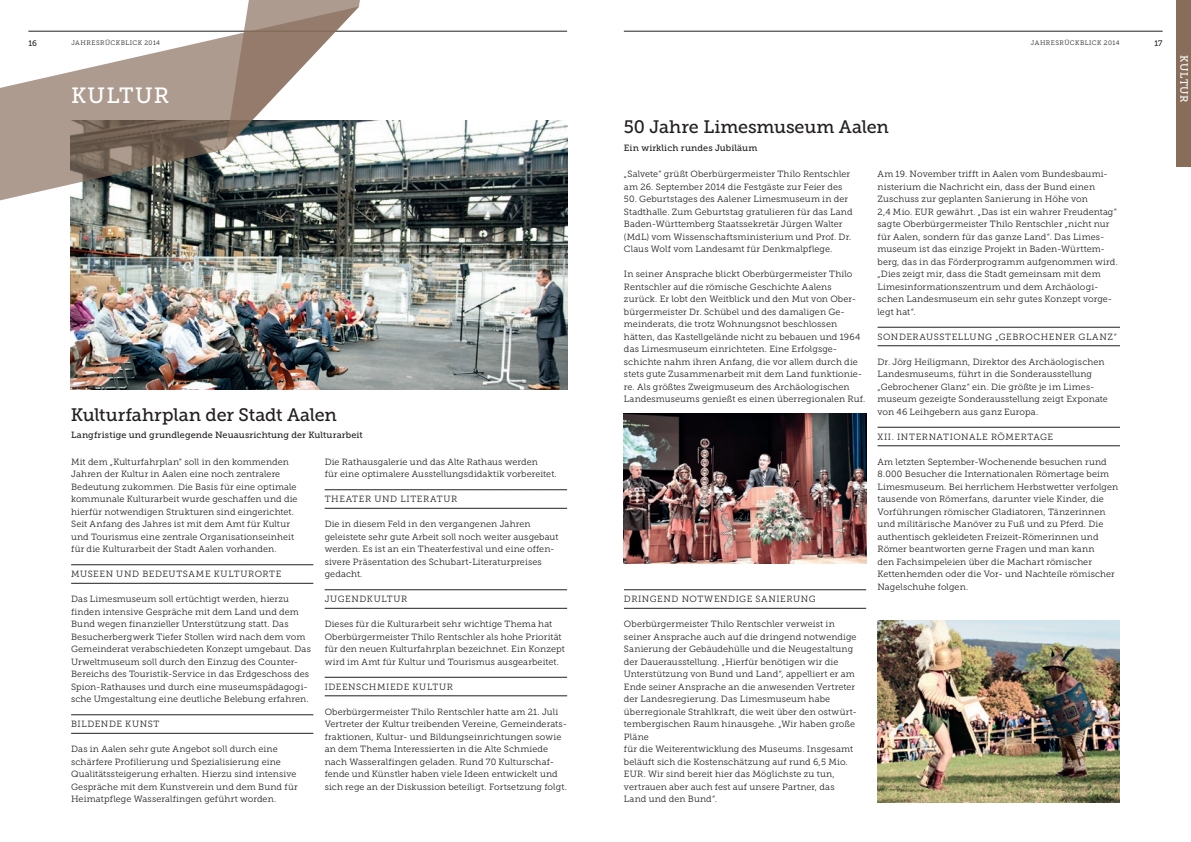
<style>
.page{position:relative;width:1191px;height:842px;background:#fff}
.page>*{position:absolute;margin:0;border:0;box-sizing:border-box;transform-origin:0 0}
.t1{font:22px "Museo Slab 500";letter-spacing:.055em;color:#fff}
.t2{font:18px "Museo Slab 500";letter-spacing:-.01em;color:#231f20}
.t3{font:10.5px "Museo Slab 500";letter-spacing:.06em;color:#fff}
.t4{font:9px/12.5px "Museo Slab 300";letter-spacing:.01em;color:#231f20}
.t5{font:9px "Museo Slab 300";letter-spacing:.06em;color:#231f20}
.t6{font:9px "Museo Slab 500";letter-spacing:.01em;color:#231f20}
.t7{font:9px "Museo Slab 300";letter-spacing:.065em;color:#231f20}
.t8{font:9px "Museo Slab 300";letter-spacing:.075em;color:#231f20}
.t9{font:9px "Museo Slab 300";letter-spacing:.07em;color:#231f20}
.t10{font:8px "Museo Slab 500";color:#231f20}
.t11{font:6.5px "Museo Slab 300";letter-spacing:.065em;color:#231f20}
</style>
<div class="page">
<hr style="left:28px;top:31px;width:539px;height:1px;background:#231f20">
<hr style="left:624px;top:31px;width:538px;height:1px;background:#231f20">
<img style="left:71px;top:121px;width:496px;height:269px">
<hr style="left:71px;top:565px;width:242px;height:1px;background:#231f20">
<hr style="left:71px;top:583px;width:242px;height:1px;background:#231f20">
<hr style="left:71px;top:715px;width:242px;height:1px;background:#231f20">
<hr style="left:71px;top:733px;width:242px;height:1px;background:#231f20">
<hr style="left:624px;top:590px;width:242px;height:1px;background:#231f20">
<hr style="left:624px;top:608px;width:242px;height:1px;background:#231f20">
<img style="left:624px;top:414px;width:242px;height:150px">
<hr style="left:325px;top:490px;width:242px;height:1px;background:#231f20">
<hr style="left:325px;top:508px;width:242px;height:1px;background:#231f20">
<hr style="left:325px;top:590px;width:242px;height:1px;background:#231f20">
<hr style="left:325px;top:608px;width:242px;height:1px;background:#231f20">
<hr style="left:325px;top:677px;width:242px;height:1px;background:#231f20">
<hr style="left:325px;top:696px;width:242px;height:1px;background:#231f20">
<hr style="left:877px;top:327px;width:243px;height:1px;background:#231f20">
<hr style="left:877px;top:346px;width:243px;height:1px;background:#231f20">
<hr style="left:877px;top:427px;width:243px;height:1px;background:#231f20">
<hr style="left:877px;top:446px;width:243px;height:1px;background:#231f20">
<svg style="left:0;top:30px;width:359px;height:179px"></svg>
<svg style="left:225px;top:0;width:182px;height:149px"></svg>
<div style="left:1176px;top:0;width:15px;height:167px;background:#886d5b"></div>
<img style="left:877px;top:620px;width:242px;height:182px">
<p class="t11" style="left:71px;top:39px;width:90px">JAHRESRÜCKBLICK 2014</p>
<p class="t11" style="left:1030px;top:39px;width:90px">JAHRESRÜCKBLICK 2014</p>
<p class="t10" style="left:28px;top:38px;width:10px">16</p>
<p class="t10" style="left:1154px;top:38px;width:10px">17</p>
<h1 class="t1" style="left:71px;top:84px;width:100px">KULTUR</h1>
<h2 class="t2" style="left:71px;top:405px;width:268px">Kulturfahrplan der Stadt Aalen</h2>
<p class="t6" style="left:71px;top:430px;width:293px">Langfristige und grundlegende Neuausrichtung der Kulturarbeit</p>
<p class="t4" style="left:71px;top:455px;width:228px">Mit dem „Kulturfahrplan“ soll in den kommenden Jahren der Kultur in Aalen eine noch zentralere Bedeutung zukommen. Die Basis für eine optimale kommunale Kulturarbeit wurde geschaffen und die hierfür notwendigen Strukturen sind eingerichtet.<br>Seit Anfang des Jahres ist mit dem Amt für Kultur und Tourismus eine zentrale Organisationseinheit für die Kulturarbeit der Stadt Aalen vorhanden.</p>
<p class="t7" style="left:71px;top:569px;width:212px">MUSEEN UND BEDEUTSAME KULTURORTE</p>
<p class="t4" style="left:71px;top:593px;width:241px">Das Limesmuseum soll ertüchtigt werden, hierzu finden intensive Gespräche mit dem Land und dem Bund wegen finanzieller Unterstützung statt. Das Besucherbergwerk Tiefer Stollen wird nach dem vom Gemeinderat verabschiedeten Konzept umgebaut. Das Urweltmuseum soll durch den Einzug des Counter-Bereichs des Touristik- Service in das Erdgeschoss des Spion- Rathauses und durch eine museumspädagogi&shy;sche Umgestaltung eine deutliche Belebung erfahren.</p>
<p class="t5" style="left:71px;top:719px;width:90px">BILDENDE KUNST</p>
<p class="t4" style="left:71px;top:743px;width:228px">Das in Aalen sehr gute Angebot soll durch eine schärfere Profilierung und Spezialisierung eine Qualitätssteigerung erhalten. Hierzu sind intensive Gespräche mit dem Kunstverein und dem Bund für Heimatpflege Wasseralfingen geführt worden.</p>
<p class="t4" style="left:325px;top:455px;width:234px">Die Rathausgalerie und das Alte Rathaus werden<br>für eine optimalere Ausstellungsdidaktik vorbereitet.</p>
<p class="t8" style="left:325px;top:494px;width:134px">THEATER UND LITERATUR</p>
<p class="t4" style="left:325px;top:518px;width:235px">Die in diesem Feld in den vergangenen Jahren geleistete sehr gute Arbeit soll noch weiter ausgebaut werden. Es ist an ein Theaterfestival und eine offen&shy;sivere Präsentation des Schubart- Literaturpreises gedacht.</p>
<p class="t9" style="left:325px;top:594px;width:84px">JUGENDKULTUR</p>
<p class="t4" style="left:325px;top:618px;width:241px">Dieses für die Kulturarbeit sehr wichtige Thema hat Oberbürgermeister Thilo Rentschler als hohe Priorität für den neuen Kulturfahrplan bezeichnet. Ein Konzept wird im Amt für Kultur und Tourismus ausgearbeitet.</p>
<p class="t5" style="left:325px;top:682px;width:130px">IDEENSCHMIEDE KULTUR</p>
<p class="t4" style="left:325px;top:705px;width:244px">Oberbürgermeister Thilo Rentschler hatte am 21. Juli Vertreter der Kultur treibenden Vereine, Gemeinderats&shy;fraktionen, Kultur- und Bildungseinrichtungen sowie an dem Thema Interessierten in die Alte Schmiede nach Wasseralfingen geladen. Rund 70 Kulturschaf&shy;fende und Künstler haben viele Ideen entwickelt und sich rege an der Diskussion beteiligt. Fortsetzung folgt.</p>
<h2 class="t2" style="left:624px;top:117px;width:267px">50 Jahre Limesmuseum Aalen</h2>
<p class="t6" style="left:624px;top:142px;width:135px">Ein wirklich rundes Jubiläum</p>
<p class="t4" style="left:624px;top:168px;width:228px">„Salvete“ grüßt Oberbürgermeister Thilo Rentschler am 26. September 2014 die Festgäste zur Feier des</p>
<p class="t4" style="left:624px;top:193px;width:230px">50. Geburtstages des Aalener Limesmuseum in der Stadthalle. Zum Geburtstag gratulieren für das Land Baden-Württemberg Staatssekretär Jürgen Walter (MdL) vom Wissenschaftsministerium und Prof. Dr.<br>Claus Wolf vom Landesamt für Denkmalpflege.</p>
<p class="t4" style="left:624px;top:268px;width:243px">In seiner Ansprache blickt Oberbürgermeister Thilo Rentschler auf die römische Geschichte Aalens zurück. Er lobt den Weitblick und den Mut von Ober&shy;bürgermeister Dr. Schübel und des damaligen Ge&shy;meinderats, die trotz Wohnungsnot beschlossen hätten, das Kastellgelände nicht zu bebauen und 1964 das Limesmuseum einrichteten. Eine Erfolgsge&shy;schichte nahm ihren Anfang, die vor allem durch die stets gute Zusammenarbeit mit dem Land funktionie&shy;re. Als größtes Zweigmuseum des Archäologischen Landesmuseums genießt es einen überregionalen Ruf.</p>
<p class="t5" style="left:624px;top:594px;width:193px">DRINGEND NOTWENDIGE SANIERUNG</p>
<p class="t4" style="left:624px;top:618px;width:234px">Oberbürgermeister Thilo Rentschler verweist in seiner Ansprache auch auf die dringend notwendige Sanierung der Gebäudehülle und die Neugestaltung der Dauerausstellung. „Hierfür benötigen wir die Unterstützung von Bund und Land“, appelliert er am Ende seiner Ansprache an die anwesenden Vertreter der Landesregierung. Das Limesmuseum habe überregionale Strahlkraft, die weit über den ostwürt&shy;tembergischen Raum hinausgehe. „Wir haben große Pläne<br>für die Weiterentwicklung des Museums. Insgesamt beläuft sich die Kostenschätzung auf rund 6,5 Mio.<br>EUR. Wir sind bereit hier das Möglichste zu tun, vertrauen aber auch fest auf unsere Partner, das Land und den Bund“.</p>
<p class="t4" style="left:877px;top:168px;width:242px">Am 19. November trifft in Aalen vom Bundesbaumi&shy;nisterium die Nachricht ein, dass der Bund einen Zuschuss zur geplanten Sanierung in Höhe von<br>2,4 Mio. EUR gewährt. „Das ist ein wahrer Freudentag“ sagte Oberbürgermeister Thilo Rentschler „nicht nur für Aalen, sondern für das ganze Land“. Das Limes&shy;museum ist das einzige Projekt in Baden-Württem&shy;berg, das in das Förderprogramm aufgenommen wird. „Dies zeigt mir, dass die Stadt gemeinsam mit dem Limesinformationszentrum und dem Archäologi&shy;schen Landesmuseum ein sehr gutes Konzept vorge&shy;legt hat“.</p>
<p class="t5" style="left:877px;top:332px;width:241px">SONDERAUSSTELLUNG „GEBROCHENER GLANZ“</p>
<p class="t4" style="left:877px;top:355px;width:232px">Dr. Jörg Heiligmann, Direktor des Archäologischen Landesmuseums, führt in die Sonderausstellung „Gebrochener Glanz“ ein. Die größte je im Limes&shy;museum gezeigte Sonderausstellung zeigt Exponate von 46 Leihgebern aus ganz Europa.</p>
<p class="t5" style="left:877px;top:432px;width:177px">XII. INTERNATIONALE RÖMERTAGE</p>
<p class="t4" style="left:877px;top:455px;width:242px">Am letzten September-Wochenende besuchen rund 8.000 Besucher die Internationalen Römertage beim Limesmuseum. Bei herrlichem Herbstwetter verfolgen tausende von Römerfans, darunter viele Kinder, die Vorführungen römischer Gladiatoren, Tänzerinnen und militärische Manöver zu Fuß und zu Pferd. Die authentisch gekleideten Freizeit- Römerinnen und Römer beantworten gerne Fragen und man kann<br>den Fachsimpeleien über die Machart römischer Kettenhemden oder die Vor- und Nachteile römischer Nagelschuhe folgen.</p>
<p class="t3" style="left:1190px;top:55px;width:49px;rotate:90deg">KULTUR</p>
</div>
